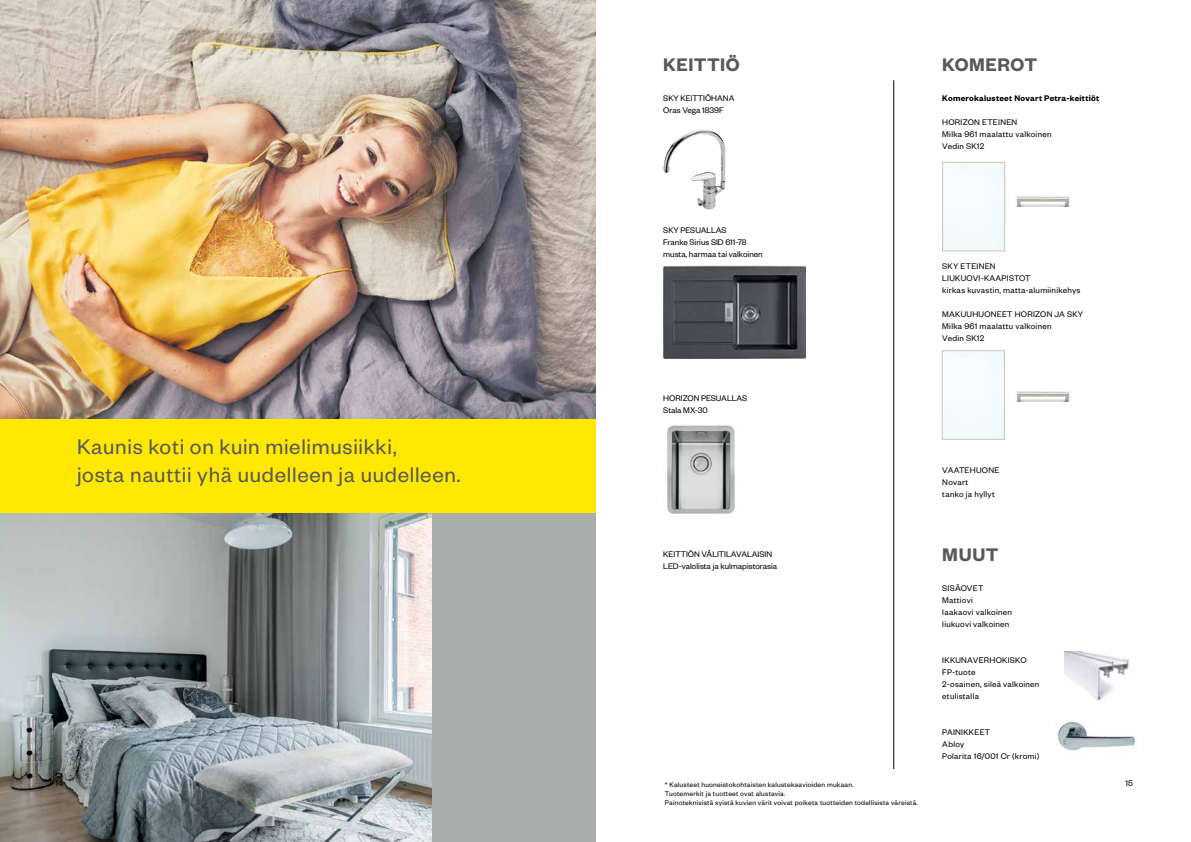
<style>
.page{position:relative;width:1191px;height:842px;background:#fff}
.page>*{position:absolute;margin:0;border:0;box-sizing:border-box;transform-origin:0 0}
.t1{font:23.2px/27.5px "Founders Grotesk";letter-spacing:.03em;color:#58595b}
.t2{font:600 20px "Founders Grotesk";letter-spacing:.03em;color:#58595b}
.t3{font:9px/12px "Founders Grotesk";letter-spacing:.03em;color:#000}
.t4{font:9px/12px "Founders Grotesk";color:#000}
.t5{font:600 9px "Founders Grotesk";letter-spacing:.03em;color:#000}
.t6{font:7.5px/9px "Founders Grotesk";letter-spacing:.03em;color:#000}
</style>
<div class="page">
<div style="left:942px;top:350px;width:62px;height:89px;border:1px solid #cac7bd"></div>
<img style="left:1065px;top:651px;width:64px;height:50px">
<img style="left:1015px;top:196px;width:56px;height:11px">
<img style="left:1016px;top:391px;width:55px;height:10px">
<img style="left:1055px;top:721px;width:82px;height:30px">
<div style="left:0;top:413px;width:595px;height:100px;background:#ffe903"></div>
<img style="left:0;top:0;width:595px;height:419px">
<img style="left:663px;top:265px;width:142px;height:94px">
<img style="left:663px;top:129px;width:62px;height:80px">
<div style="left:942px;top:162px;width:63px;height:89px;border:1px solid #cac7bd"></div>
<div style="left:377px;top:513px;width:218px;height:329px;background:#aaadac"></div>
<img style="left:0;top:513px;width:431px;height:329px">
<hr style="left:893px;top:80px;width:1px;height:689px;background:#000">
<img style="left:667px;top:425px;width:68px;height:89px">
<h1 class="t1" style="left:77px;top:432px;width:385px">Kaunis koti on kuin mielimusiikki,<br>josta nauttii yhä uudelleen ja uudelleen.</h1>
<h2 class="t2" style="left:663px;top:52px;width:78px">KEITTIÖ</h2>
<p class="t4" style="left:663px;top:91px;width:73px">SKY KEITTIÖHANA<br>Oras Vega 1839F</p>
<p class="t4" style="left:663px;top:223px;width:101px">SKY PESUALLAS<br>Franke Sirius SID 611-78 musta, harmaa tai valkoinen</p>
<p class="t4" style="left:663px;top:391px;width:85px">HORIZON PESUALLAS<br>Stala MX-30</p>
<p class="t4" style="left:663px;top:547px;width:115px">KEITTIÖN VÄLITILAVALAISIN<br>LED-valolista ja kulmapistorasia</p>
<h2 class="t2" style="left:942px;top:52px;width:97px">KOMEROT</h2>
<p class="t5" style="left:942px;top:92px;width:158px">Komerokalusteet Novart Petra-keittiöt</p>
<p class="t3" style="left:942px;top:115px;width:111px">HORIZON ETEINEN<br>Milka 961 maalattu valkoinen<br>Vedin SK12</p>
<p class="t3" style="left:942px;top:259px;width:140px">SKY ETEINEN<br>LIUKUOVI-KAAPISTOT<br>kirkas kuvastin, matta-alumiinikehys</p>
<p class="t3" style="left:942px;top:307px;width:142px">MAKUUHUONEET HORIZON JA SKY<br>Milka 961 maalattu valkoinen<br>Vedin SK12</p>
<p class="t3" style="left:942px;top:463px;width:58px">VAATEHUONE<br>Novart<br>tanko ja hyllyt</p>
<h2 class="t2" style="left:942px;top:542px;width:58px">MUUT</h2>
<p class="t3" style="left:942px;top:582px;width:71px">SISÄOVET<br>Mattiovi<br>laakaovi valkoinen liukuovi valkoinen</p>
<p class="t3" style="left:942px;top:654px;width:99px">IKKUNAVERHOKISKO<br>FP-tuote<br>2-osainen, sileä valkoinen etulistalla</p>
<p class="t3" style="left:942px;top:726px;width:99px">PAINIKKEET<br>Abloy<br>Polarita 16/001 Cr (kromi)</p>
<p class="t3" style="left:55px;top:777px;width:9px">14</p>
<p class="t3" style="left:1125px;top:777px;width:9px">15</p>
<p class="t6" style="left:665px;top:779px;width:254px">* Kalusteet huoneistokohtaisten kalustekaavioiden mukaan.<br>Tuotemerkit ja tuotteet ovat alustavia.<br>Painoteknisistä syistä kuvien värit voivat poiketa tuotteiden todellisista väreistä.</p>
</div>
